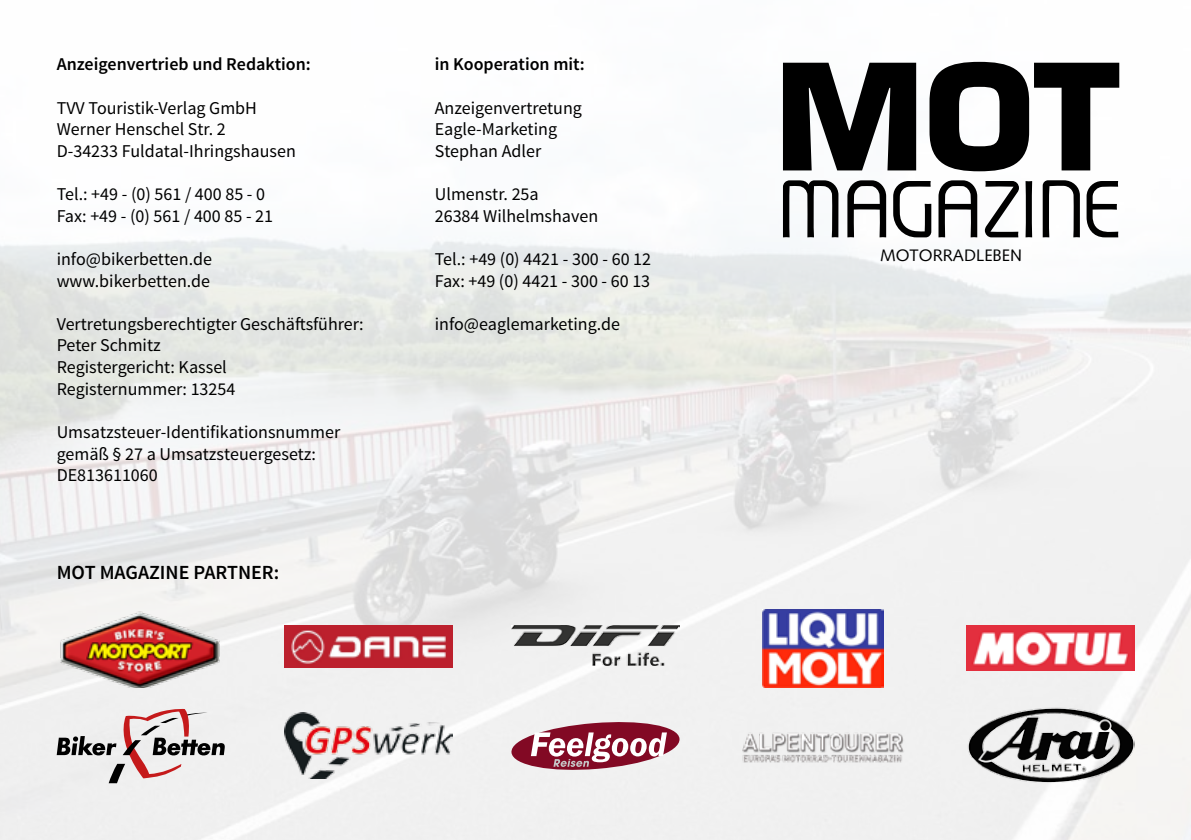
<style>
.page{position:relative;width:1191px;height:840px;background:#fff}
.page>*{position:absolute;margin:0;border:0;box-sizing:border-box;transform-origin:0 0}
.t1{font:600 20px "Source Sans Pro";color:#000}
.t2{font:18px/21.6px "Source Sans Pro";color:#000}
.t3{font:600 18px "Source Sans Pro";color:#000}
.t4{font:16.6px "Syntax";color:#000}
</style>
<div class="page">
<img style="left:0;top:62px;width:1191px;height:777px">
<svg style="left:57px;top:708px;width:168px;height:74px"></svg>
<img style="left:284px;top:712px;width:168px;height:66px">
<img style="left:739px;top:726px;width:168px;height:38px">
<svg style="left:511px;top:721px;width:168px;height:48px"></svg>
<img style="left:966px;top:704px;width:168px;height:78px">
<img style="left:57px;top:608px;width:168px;height:78px">
<img style="left:284px;top:625px;width:168px;height:41px">
<img style="left:511px;top:625px;width:168px;height:40px">
<img style="left:762px;top:608px;width:121px;height:78px">
<img style="left:966px;top:625px;width:168px;height:45px">
<svg style="left:783px;top:180px;width:335px;height:57px"></svg>
<svg style="left:779px;top:61px;width:340px;height:110px"></svg>
<p class="t3" style="left:57px;top:53px;width:256px">Anzeigenvertrieb und Redaktion:</p>
<p class="t2" style="left:57px;top:97px;width:241px">TVV Touristik-Verlag GmbH<br>Werner Henschel Str. 2<br>D-34233 Fuldatal-Ihringshausen</p>
<p class="t2" style="left:57px;top:183px;width:218px">Tel.: +49 - (0) 561 / 400 85 - 0<br>Fax: +49 - (0) 561 / 400 85 - 21</p>
<p class="t2" style="left:57px;top:248px;width:157px">info@bikerbetten.de www.bikerbetten.de</p>
<p class="t2" style="left:57px;top:313px;width:308px">Vertretungsberechtigter Geschäftsführer:<br>Peter Schmitz<br>Registergericht: Kassel<br>Registernummer: 13254</p>
<p class="t2" style="left:57px;top:421px;width:285px">Umsatzsteuer-Identifikationsnummer gemäß § 27 a Umsatzsteuergesetz:<br>DE813611060</p>
<p class="t1" style="left:57px;top:559px;width:224px">MOT MAGAZINE PARTNER:</p>
<p class="t3" style="left:435px;top:53px;width:152px">in Kooperation mit:</p>
<p class="t2" style="left:435px;top:97px;width:149px">Anzeigenvertretung<br>Eagle-Marketing<br>Stephan Adler</p>
<p class="t2" style="left:435px;top:183px;width:165px">Ulmenstr. 25a<br>26384 Wilhelmshaven</p>
<p class="t2" style="left:435px;top:248px;width:218px">Tel.: +49 (0) 4421 - 300 - 60 12<br>Fax: +49 (0) 4421 - 300 - 60 13</p>
<p class="t2" style="left:435px;top:313px;width:187px">info@eaglemarketing.de</p>
<p class="t4" style="left:880px;top:245px;width:144px">MOTORRADLEBEN</p>
</div>
